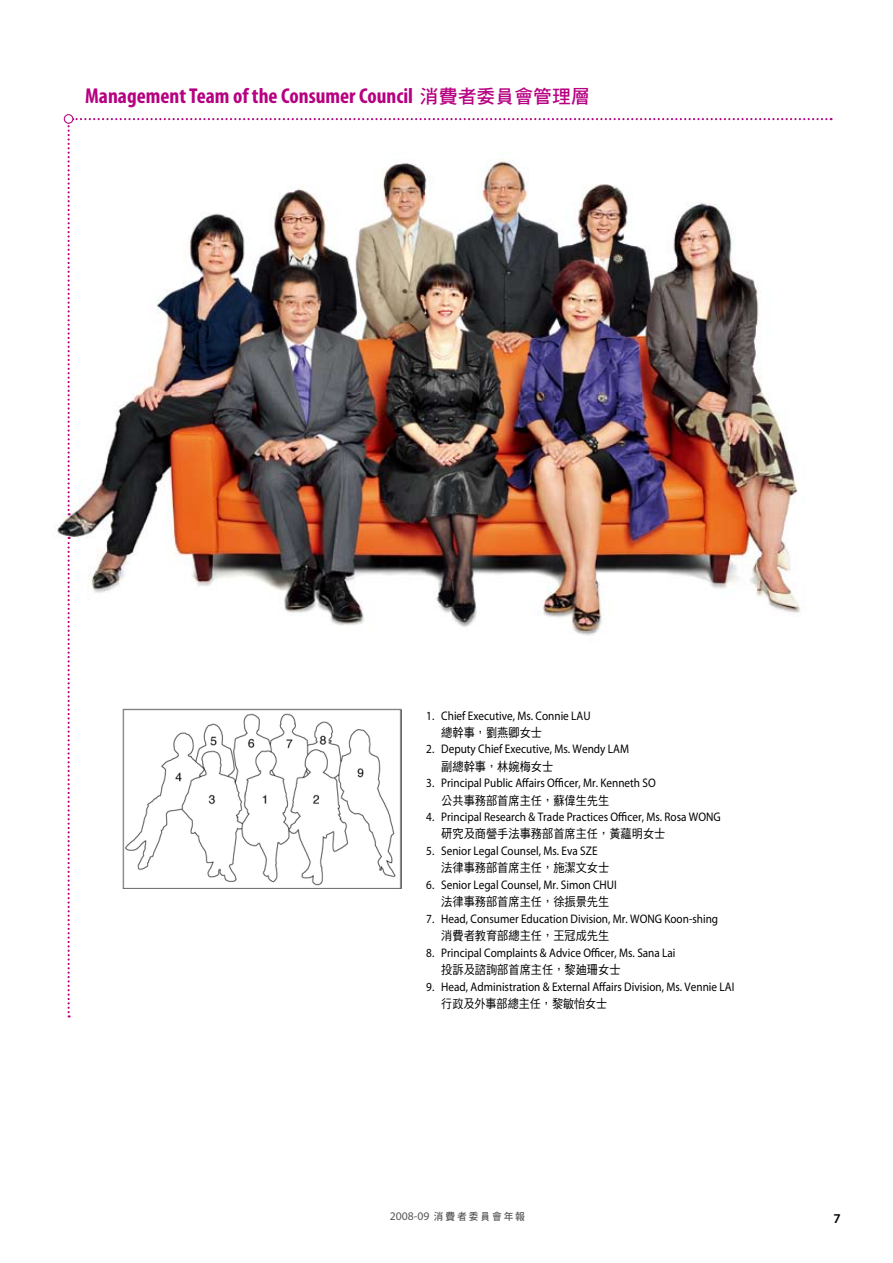
<style>
.page{position:relative;width:893px;height:1263px;background:#fff}
.page>*{position:absolute;margin:0;border:0;box-sizing:border-box;transform-origin:0 0}
.t1{font:700 condensed 21.6px "Myriad Pro";color:#b60081}
.t2{font:12.45px "Myriad Pro";color:#000;scale:.9 1}
.t3{font:12.45px "DF Hei HK W5";color:#000;scale:.9 1}
.t4{font:12.3px "DF Hei HK W5";color:#000;scale:.9 1}
.t5{font:10.2px "DF Hei HK W7";letter-spacing:.2em;color:#595757;scale:.95 1}
.s1{font-family:"DF Hei HK W7";font-weight:400;font-stretch:normal;font-size:18.9px}
.s2{font-family:"Myriad Pro";font-size:11.7px}
</style>
<div class="page">
<img style="left:53px;top:152px;width:748px;height:493px">
<img style="left:68px;top:118px;width:764px;height:397px">
<div style="left:64px;top:115px;width:9px;height:8px;background:#fff;border-radius:50%"></div>
<div style="left:64px;top:114px;width:9px;height:10px;border:1px solid #b60081;border-radius:50%"></div>
<svg style="left:68px;top:537px;width:2px;height:480px"></svg>
<img style="left:123px;top:709px;width:279px;height:180px">
<h1 class="t1" style="left:85px;top:82px;width:506px">Management Team of the Consumer Council <span class="s1">消費者委員會管理層</span></h1>
<p class="t2" style="left:426px;top:708px;width:184px">1. Chief Executive, Ms. Connie LAU</p>
<p class="t3" style="left:441px;top:725px;width:114px">總幹事，劉燕卿女士</p>
<p class="t2" style="left:426px;top:741px;width:227px">2. Deputy Chief Executive, Ms. Wendy LAM</p>
<p class="t3" style="left:441px;top:759px;width:126px">副總幹事，林婉梅女士</p>
<p class="t2" style="left:426px;top:775px;width:256px">3. Principal Public Affairs Officer, Mr. Kenneth SO</p>
<p class="t3" style="left:441px;top:793px;width:188px">公共事務部首席主任，蘇偉生先生</p>
<p class="t2" style="left:426px;top:809px;width:329px">4. Principal Research &amp; Trade Practices Officer, Ms. Rosa WONG</p>
<p class="t3" style="left:441px;top:827px;width:250px">研究及商營手法事務部首席主任，黃蘊明女士</p>
<p class="t2" style="left:426px;top:843px;width:192px">5. Senior Legal Counsel, Ms. Eva SZE</p>
<p class="t3" style="left:441px;top:861px;width:188px">法律事務部首席主任，施潔文女士</p>
<p class="t2" style="left:426px;top:877px;width:213px">6. Senior Legal Counsel, Mr. Simon CHUI</p>
<p class="t3" style="left:441px;top:895px;width:188px">法律事務部首席主任，徐振景先生</p>
<p class="t2" style="left:426px;top:911px;width:326px">7. Head, Consumer Education Division, Mr. WONG Koon-shing</p>
<p class="t3" style="left:441px;top:929px;width:188px">消費者教育部總主任，王冠成先生</p>
<p class="t2" style="left:426px;top:945px;width:278px">8. Principal Complaints &amp; Advice Officer, Ms. Sana Lai</p>
<p class="t3" style="left:441px;top:963px;width:201px">投訴及諮詢部首席主任，黎廸珊女士</p>
<p class="t2" style="left:426px;top:979px;width:344px">9. Head, Administration &amp; External Affairs Division, Ms. Vennie LAI</p>
<p class="t4" style="left:441px;top:997px;width:186px">行政及外事部總主任，黎敏怡女士</p>
<p class="t5" style="left:390px;top:1211px;width:144px"><span class="s2">2008-09</span> 消費者委員會年報</p>
</div>
